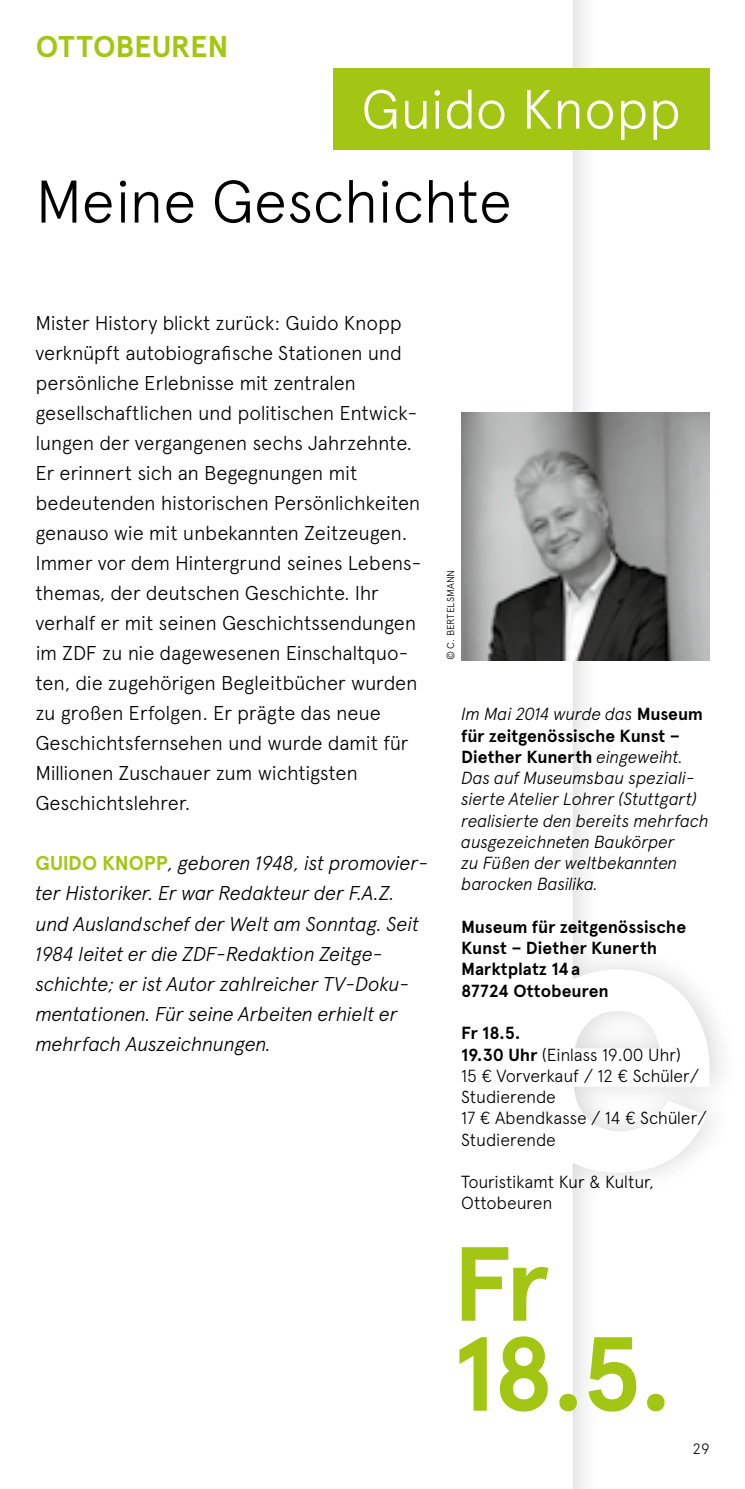
<style>
.page{position:relative;width:745px;height:1489px;background:#fff}
.page>*{position:absolute;margin:0;border:0;box-sizing:border-box;transform-origin:0 0}
.t1{font:700 105px/90px "Apercu";color:#a2c613}
.t2{font:300 60px "Apercu";letter-spacing:-.015em;color:#000}
.t3{font:300 55px "Apercu";letter-spacing:-.01em;color:#fff}
.t4{font:700 30px "Apercu";color:#a2c613}
.t5{font:300 20px/30px "Apercu";letter-spacing:-.015em;color:#000}
.t6{font:italic 300 20px/30px "Apercu";letter-spacing:-.015em;color:#000}
.t7{font:italic 300 17.5px/21.2px "Apercu";letter-spacing:-.02em;color:#000}
.t8{font:300 17.5px/21.2px "Apercu";letter-spacing:-.015em;color:#000}
.t9{font:700 17.5px/21.2px "Apercu";letter-spacing:-.005em;color:#000}
.t10{font:300 15px "Apercu";color:#000}
.t11{font:300 10px "Apercu";color:#000}
.s1{font-weight:700;font-style:normal;color:#a2c613}
.s2{font-weight:700;font-style:normal}
.s3{font-weight:700}
</style>
<div class="page">
<svg style="left:461px;top:0;width:248px;height:1488px"></svg>
<div style="left:332px;top:68px;width:377px;height:82px;background:#a2c613"></div>
<img style="left:461px;top:412px;width:248px;height:248px">
<h3 class="t4" style="left:36px;top:28px;width:194px">OTTOBEUREN</h3>
<h3 class="t3" style="left:361px;top:76px;width:321px">Guido Knopp</h3>
<h2 class="t2" style="left:35px;top:166px;width:477px">Meine Geschichte</h2>
<p class="t5" style="left:35px;top:308px;width:387px">Mister History blickt zurück: Guido Knopp verknüpft autobiografische Stationen und persönliche Erlebnisse mit zentralen gesellschaftlichen und politischen Entwick&shy;lungen der vergangenen sechs Jahrzehnte.<br>Er erinnert sich an Begegnungen mit bedeutenden historischen Persönlichkeiten genauso wie mit unbekannten Zeitzeugen.<br>Immer vor dem Hintergrund seines Lebens&shy;themas, der deutschen Geschichte. Ihr verhalf er mit seinen Geschichtssendungen im ZDF zu nie dagewesenen Einschaltquo&shy;ten, die zugehörigen Begleitbücher wurden zu großen Erfolgen. Er prägte das neue Geschichtsfernsehen und wurde damit für Millionen Zuschauer zum wichtigsten Geschichtslehrer.</p>
<p class="t6" style="left:35px;top:848px;width:394px"><span class="s1">GUIDO KNOPP</span>, geboren 1948, ist promovier&shy;ter Historiker. Er war Redakteur der F.A.Z. und Auslandschef der Welt am Sonntag. Seit 1984 leitet er die ZDF-Redaktion Zeitge&shy;schichte; er ist Autor zahlreicher TV-Doku&shy;mentationen. Für seine Arbeiten erhielt er mehrfach Auszeichnungen.</p>
<p class="t11" style="left:444px;top:660px;width:92px;rotate:-90deg">© C. BERTELSMANN</p>
<p class="t7" style="left:461px;top:703px;width:249px">Im Mai 2014 wurde das <span class="s2">Museum für zeitgenössische Kunst –<br>Diether Kunerth</span> eingeweiht.<br>Das auf Museumsbau speziali&shy;sierte Atelier Lohrer (Stuttgart) realisierte den bereits mehrfach ausgezeichneten Baukörper<br>zu Füßen der weltbekannten barocken Basilika.</p>
<p class="t9" style="left:461px;top:916px;width:226px">Museum für zeitgenössische<br>Kunst – Diether Kunerth<br>Marktplatz 14a<br>87724 Ottobeuren</p>
<p class="t8" style="left:461px;top:1022px;width:247px"><span class="s3">Fr 18.5.<br>19.30 Uhr</span> (Einlass 19.00 Uhr)<br>15 € Vorverkauf / 12 € Schüler/<br>Studierende<br>17 € Abendkasse / 14 € Schüler/<br>Studierende</p>
<p class="t8" style="left:461px;top:1171px;width:194px">Touristikamt Kur &amp; Kultur,<br>Ottobeuren</p>
<h1 class="t1" style="left:452px;top:1239px;width:222px">Fr<br>18.5.</h1>
<p class="t10" style="left:692px;top:1439px;width:18px">29</p>
</div>
